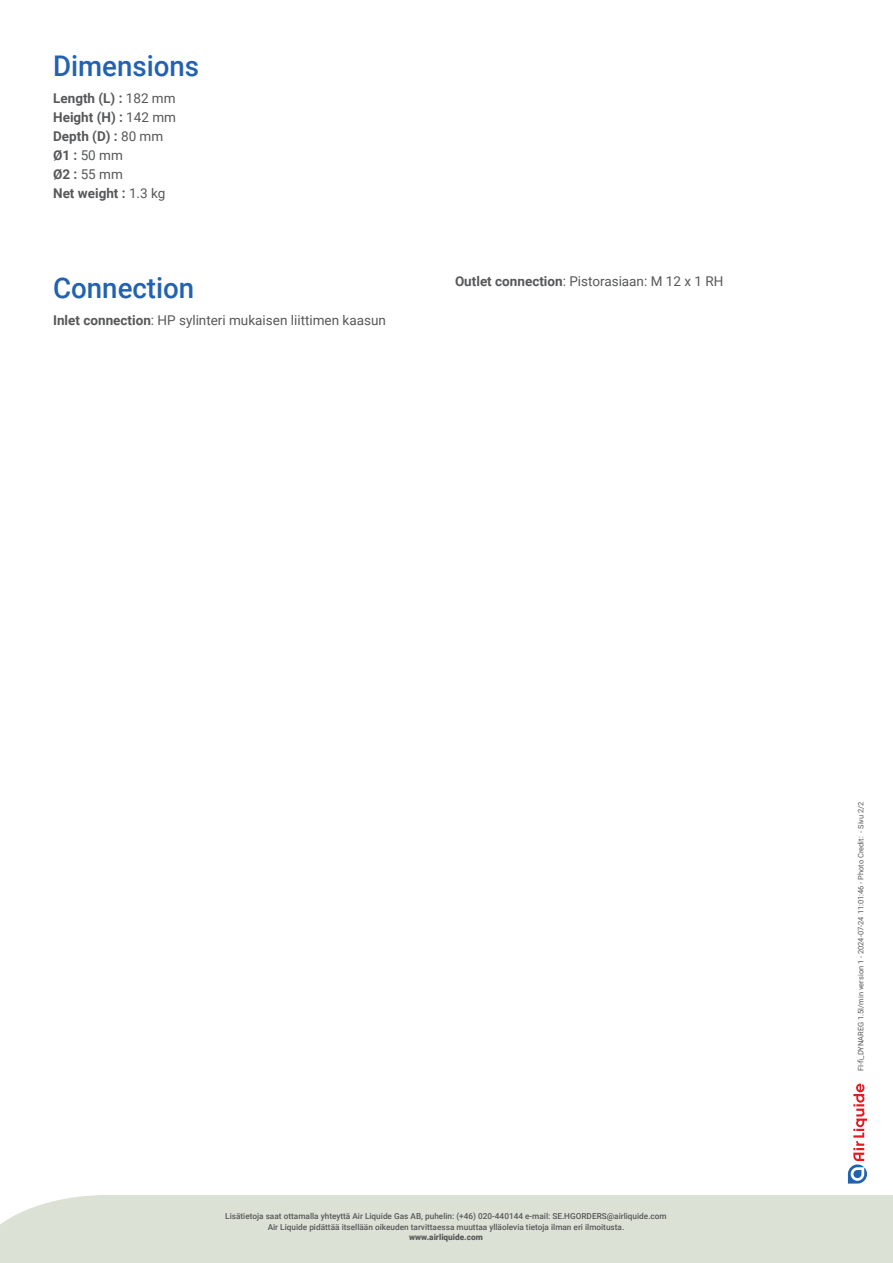
<style>
.page{position:relative;width:893px;height:1263px;background:#fff}
.page>*{position:absolute;margin:0;border:0;box-sizing:border-box;transform-origin:0 0}
.Sous_titre_bleu_Fond_blanc_p_2{font:500 28.5px "Roboto";color:#2362af}
.Paragraphe_solidaire_au_titre__double_co{font:13.5px "Roboto";color:#57585a}
.Descriptif_Noir80_Fond_blanc_p_2{font:700 13.5px/18.9px "Roboto";color:#57585a}
.t1{font:500 8.25px/10.5px "Roboto";color:#57585a;text-align:center}
.t2{font:900 8.25px "Roboto";color:#57585a}
.t3{font:7.5px "Roboto";color:#57585a}
.s1{font-weight:400}
.s2{font-weight:700}
</style>
<div class="page">
<div style="left:0;top:1195px;width:893px;height:68px;background:#dbe1d4"></div>
<svg style="left:848px;top:1083px;width:19px;height:100px"></svg>
<p class="Sous_titre_bleu_Fond_blanc_p_2" style="left:53px;top:46px;width:148px">Dimensions</p>
<p class="Descriptif_Noir80_Fond_blanc_p_2" style="left:53px;top:88px;width:124px">Length (L) : <span class="s1">182 mm<br></span>Height (H) : <span class="s1">142 mm<br></span>Depth (D) : <span class="s1">80 mm<br></span>Ø1 : <span class="s1">50 mm<br></span>Ø2 : <span class="s1">55 mm<br></span>Net weight : <span class="s1">1.3 kg</span></p>
<p class="Sous_titre_bleu_Fond_blanc_p_2" style="left:53px;top:267px;width:143px">Connection</p>
<p class="Paragraphe_solidaire_au_titre__double_co" style="left:53px;top:311px;width:334px"><span class="s2">Inlet connection</span>: HP sylinteri mukaisen liittimen kaasun</p>
<p class="Paragraphe_solidaire_au_titre__double_co" style="left:455px;top:272px;width:270px"><span class="s2">Outlet connection</span>: Pistorasiaan: M 12 x 1 RH</p>
<p class="t1" style="left:225px;top:1211px;width:443px">Lisätietoja saat ottamalla yhteyttä Air Liquide Gas AB, puhelin: (+46) 020-440144 e-mail: SE.HGORDERS@airliquide.com<br>Air Liquide pidättää itsellään oikeuden tarvittaessa muuttaa ylläolevia tietoja ilman eri ilmoitusta.</p>
<p class="t2" style="left:409px;top:1231px;width:75px">www.airliquide.com</p>
<p class="t3" style="left:856px;top:1071px;width:271px;rotate:-90deg">FI-fi_DYNAREG 1.5l/min version 1 - 2024-07-24 11:01:46 - Photo Credit: - Sivu 2/2</p>
</div>
